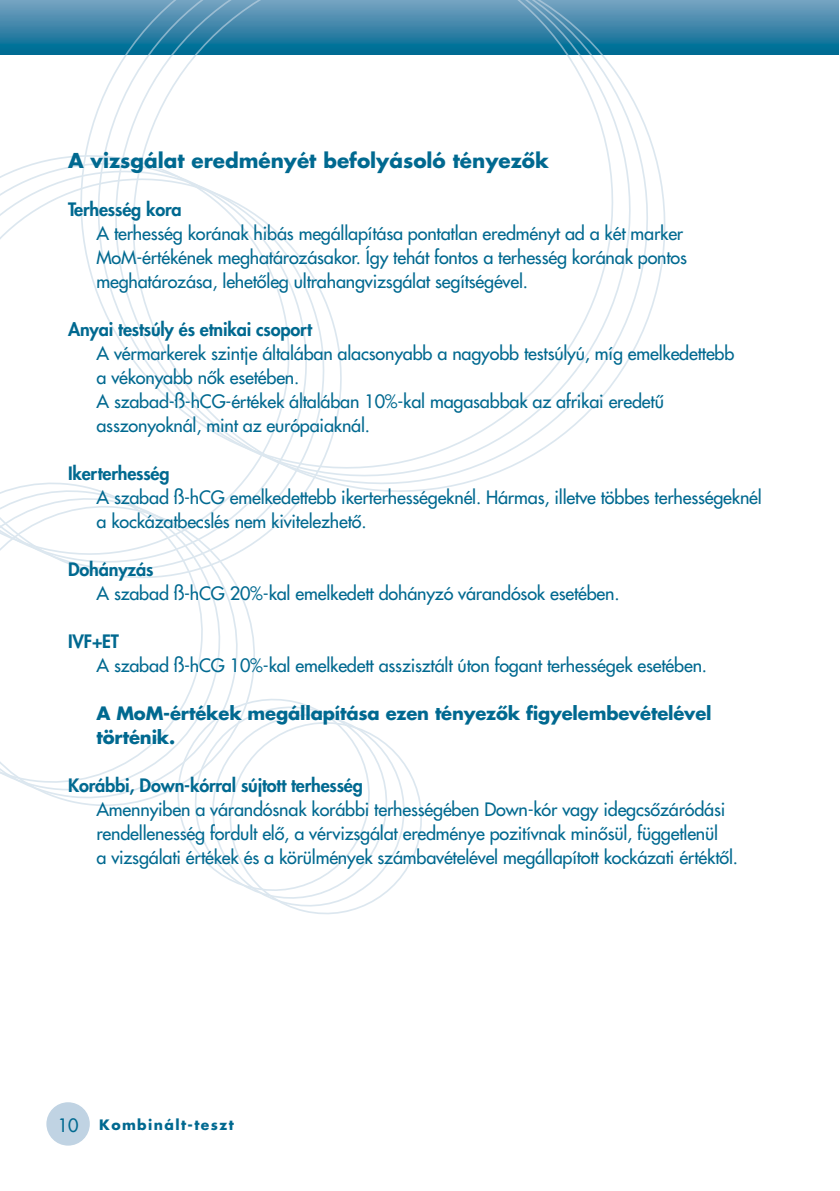
<style>
.page{position:relative;width:840px;height:1191px;background:#fff}
.page>*{position:absolute;margin:0;border:0;box-sizing:border-box;transform-origin:0 0}
.t1{font:700 20px "H Futura";color:#006990}
.t2{font:18px/24px "H Futura";letter-spacing:-.01em;color:#006990}
.t3{font:800 18px "H Futura";letter-spacing:-.01em;color:#006990}
.t4{font:700 18px/24px "H Futura";letter-spacing:-.01em;color:#006990}
.t5{font:700 14px "H Futura";letter-spacing:.1em;color:#006990}
.s1{font-weight:400;font-size:18px}
</style>
<div class="page">
<div style="left:0;top:1px;width:838px;height:53px;background:linear-gradient(to bottom,#7aa1c0,#006992)"></div>
<svg style="left:655px;top:1px;width:18px;height:297px"></svg>
<svg style="left:290px;top:752px;width:123px;height:163px"></svg>
<svg style="left:638px;top:1px;width:17px;height:342px"></svg>
<svg style="left:51px;top:574px;width:183px;height:230px"></svg>
<svg style="left:272px;top:737px;width:123px;height:170px"></svg>
<svg style="left:55px;top:1px;width:583px;height:491px"></svg>
<svg style="left:0;top:136px;width:308px;height:438px"></svg>
<svg style="left:0;top:468px;width:217px;height:328px"></svg>
<svg style="left:169px;top:690px;width:209px;height:209px"></svg>
<div style="left:46px;top:1102px;width:44px;height:43px;background:#c0d3e3;border-radius:50%"></div>
<p class="t1" style="left:68px;top:147px;width:482px">A vizsgálat eredményét befolyásoló tényezôk</p>
<p class="t3" style="left:68px;top:197px;width:115px">Terhesség kora</p>
<p class="t2" style="left:96px;top:221px;width:591px">A terhesség korának hibás megállapítása pontatlan eredményt ad a két marker<br>MoM-értékének meghatározásakor. Így tehát fontos a terhesség korának pontos meghatározása, lehetôleg ultrahangvizsgálat segítségével.</p>
<p class="t3" style="left:68px;top:317px;width:245px">Anyai testsúly és etnikai csoport</p>
<p class="t2" style="left:96px;top:341px;width:639px">A vérmarkerek szintje általában alacsonyabb a nagyobb testsúlyú, míg emelkedettebb a vékonyabb nôk esetében.<br>A szabad-ß-hCG-értékek általában 10%-kal magasabbak az afrikai eredetû asszonyoknál, mint az európaiaknál.</p>
<p class="t3" style="left:68px;top:461px;width:103px">Ikerterhesség</p>
<p class="t2" style="left:96px;top:485px;width:666px">A szabad ß-hCG emelkedettebb ikerterhességeknél. Hármas, illetve többes terhességeknél a kockázatbecslés nem kivitelezhetô.</p>
<p class="t3" style="left:68px;top:557px;width:87px">Dohányzás</p>
<p class="t2" style="left:96px;top:581px;width:524px">A szabad ß-hCG 20%-kal emelkedett dohányzó várandósok esetében.</p>
<p class="t3" style="left:68px;top:629px;width:52px">IVF+ET</p>
<p class="t2" style="left:96px;top:653px;width:611px">A szabad ß-hCG 10%-kal emelkedett asszisztált úton fogant terhességek esetében.</p>
<p class="t4" style="left:96px;top:701px;width:616px">A MoM-értékek megállapítása ezen tényezôk figyelembevételével történik.</p>
<p class="t3" style="left:68px;top:773px;width:296px">Korábbi, Down-kórral sújtott terhesség</p>
<p class="t2" style="left:96px;top:797px;width:642px">Amennyiben a várandósnak korábbi terhességében Down-kór vagy idegcsôzáródási rendellenesség fordult elô, a vérvizsgálat eredménye pozitívnak minôsül, függetlenül<br>a vizsgálati értékek és a körülmények számbavételével megállapított kockázati értéktôl.</p>
<p class="t5" style="left:58px;top:1115px;width:177px"><span class="s1">10</span> Kombinált-teszt</p>
</div>
